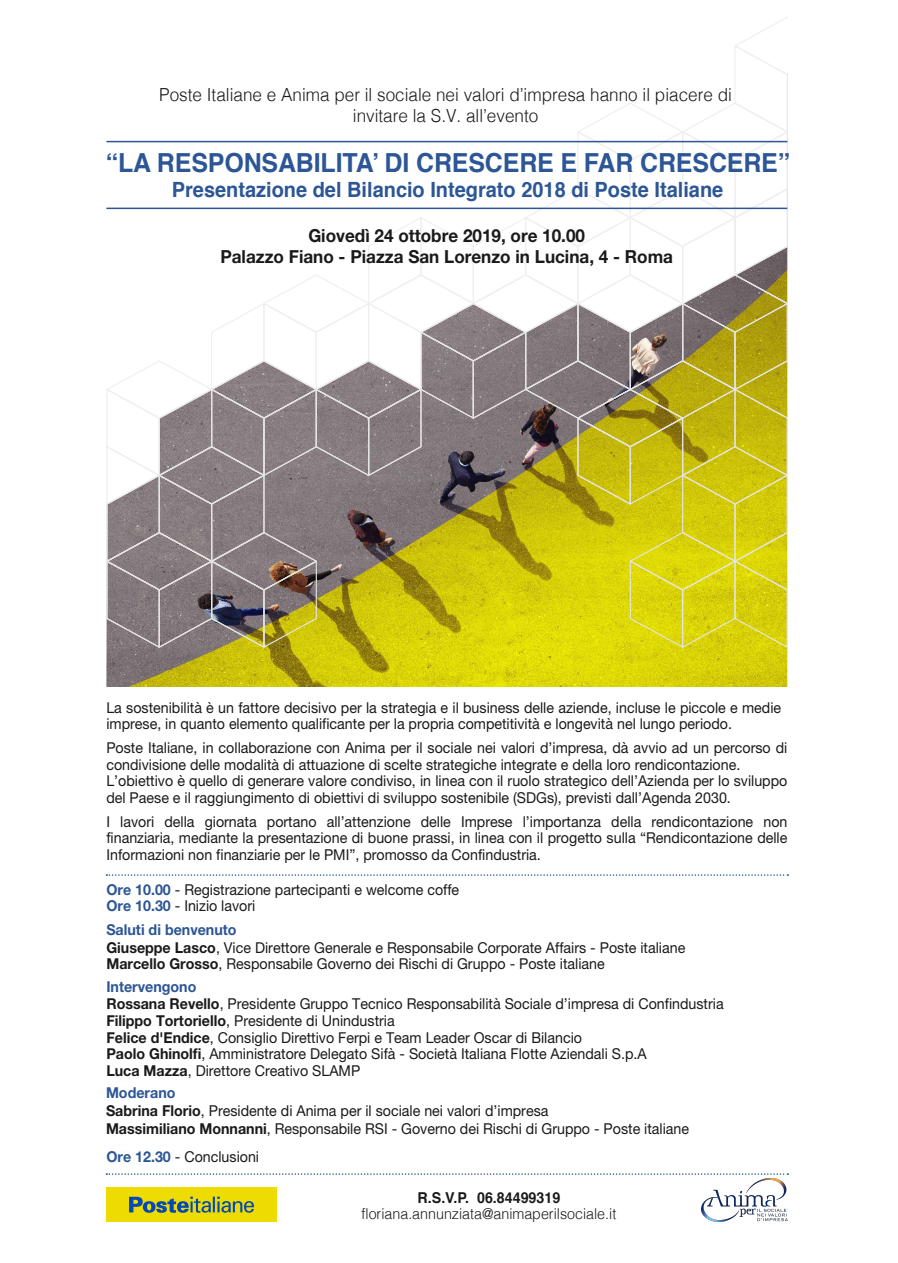
<style>
.page{position:relative;width:898px;height:1263px;background:#fff}
.page>*{position:absolute;margin:0;border:0;box-sizing:border-box;transform-origin:0 0}
.t1{font:700 26.25px "Helvetica";letter-spacing:-.005em;color:#2c5695;scale:.95 1}
.t2{font:700 21px "Helvetica";color:#2c5695;scale:.95 1}
.t3{font:300 18px/21.6px "Helvetica";color:#1a1a1a;text-align:center;scale:.95 1}
.t4{font:700 18px/20.9px "Helvetica Neue LT Std";color:#1a1a1a;text-align:center;scale:.95 1}
.t5{font:15px/16.5px "Helvetica Neue LT Std";color:#1a1a1a;scale:.95 1}
.t6{font:300 15px "Helvetica";color:#1a1a1a;scale:.95 1}
.t7{font:700 15px "Helvetica";color:#1a1a1a;scale:.95 1}
.s1{font-weight:700;color:#2c5695}
.s2{font-weight:700}
</style>
<div class="page">
<img style="left:106px;top:649px;width:681px;height:38px">
<svg style="left:106px;top:561px;width:681px;height:88px;background:#b9b02c"></svg>
<svg style="left:106px;top:17px;width:681px;height:544px"></svg>
<svg style="left:106px;top:874px;width:682px;height:2px"></svg>
<svg style="left:106px;top:1173px;width:682px;height:2px"></svg>
<hr style="left:106px;top:141px;width:681px;height:1px;background:#2c5695">
<hr style="left:106px;top:208px;width:681px;height:1px;background:#2c5695">
<div style="left:106px;top:1188px;width:170px;height:34px;background:#eedc00"></div>
<svg style="left:129px;top:1196px;width:125px;height:17px"></svg>
<img style="left:701px;top:1178px;width:86px;height:43px">
<p class="t3" style="left:159px;top:82px;width:604px">Poste Italiane e Anima per il sociale nei valori d’impresa hanno il piacere di invitare la S.V. all’evento</p>
<h1 class="t1" style="left:106px;top:141px;width:721px">“LA RESPONSABILITA’ DI CRESCERE E FAR CRESCERE”</h1>
<h2 class="t2" style="left:172px;top:173px;width:582px">Presentazione del Bilancio Integrato 2018 di Poste Italiane</h2>
<p class="t4" style="left:220px;top:225px;width:478px">Giovedì 24 ottobre 2019, ore 10.00<br>Palazzo Fiano - Piazza San Lorenzo in Lucina, 4 - Roma</p>
<p class="t5" style="left:106px;top:699px;width:711px">La sostenibilità è un fattore decisivo per la strategia e il business delle aziende, incluse le piccole e medie imprese, in quanto elemento qualificante per la propria competitività e longevità nel lungo periodo.</p>
<p class="t5" style="left:106px;top:739px;width:718px">Poste Italiane, in collaborazione con Anima per il sociale nei valori d’impresa, dà avvio ad un percorso di condivisione delle modalità di attuazione di scelte strategiche integrate e della loro rendicontazione.<br>L’obiettivo è quello di generare valore condiviso, in linea con il ruolo strategico dell’Azienda per lo sviluppo del Paese e il raggiungimento di obiettivi di sviluppo sostenibile (SDGs), previsti dall’Agenda 2030.</p>
<p class="t5" style="left:106px;top:813px;width:718px;text-align:justify">I lavori della giornata portano all’attenzione delle Imprese l’importanza della rendicontazione non finanziaria, mediante la presentazione di buone prassi, in linea con il progetto sulla “Rendicontazione delle Informazioni non finanziarie per le PMI”, promosso da Confindustria.</p>
<p class="t5" style="left:106px;top:881px;width:373px"><span class="s1">Ore 10.00</span> - Registrazione partecipanti e welcome coffe<br><span class="s1">Ore 10.30</span> - Inizio lavori</p>
<p class="t5" style="left:106px;top:921px;width:610px"><span class="s1">Saluti di benvenuto<br></span><span class="s2">Giuseppe Lasco</span>, Vice Direttore Generale e Responsabile Corporate Affairs - Poste italiane<br><span class="s2">Marcello Grosso</span>, Responsabile Governo dei Rischi di Gruppo - Poste italiane</p>
<p class="t5" style="left:106px;top:978px;width:651px"><span class="s1">Intervengono<br></span><span class="s2">Rossana Revello</span>, Presidente Gruppo Tecnico Responsabilità Sociale d’impresa di Confindustria <span class="s2">Filippo Tortoriello</span>, Presidente di Unindustria<br><span class="s2">Felice d'Endice</span>, Consiglio Direttivo Ferpi e Team Leader Oscar di Bilancio<br><span class="s2">Paolo Ghinolfi</span>, Amministratore Delegato Sifà - Società Italiana Flotte Aziendali S.p.A<br><span class="s2">Luca Mazza</span>, Direttore Creativo SLAMP</p>
<p class="t5" style="left:106px;top:1084px;width:615px;line-height:17.7px"><span class="s1">Moderano<br></span><span class="s2">Sabrina Florio</span>, Presidente di Anima per il sociale nei valori d’impresa<br><span class="s2">Massimiliano Monnanni</span>, Responsabile RSI - Governo dei Rischi di Gruppo - Poste italiane</p>
<p class="t5" style="left:106px;top:1148px;width:162px"><span class="s1">Ore 12.30</span> - Conclusioni</p>
<p class="t7" style="left:417px;top:1185px;width:152px">R.S.V.P. 06.84499319</p>
<p class="t6" style="left:361px;top:1201px;width:269px">floriana.annunziata@animaperilsociale.it</p>
</div>
